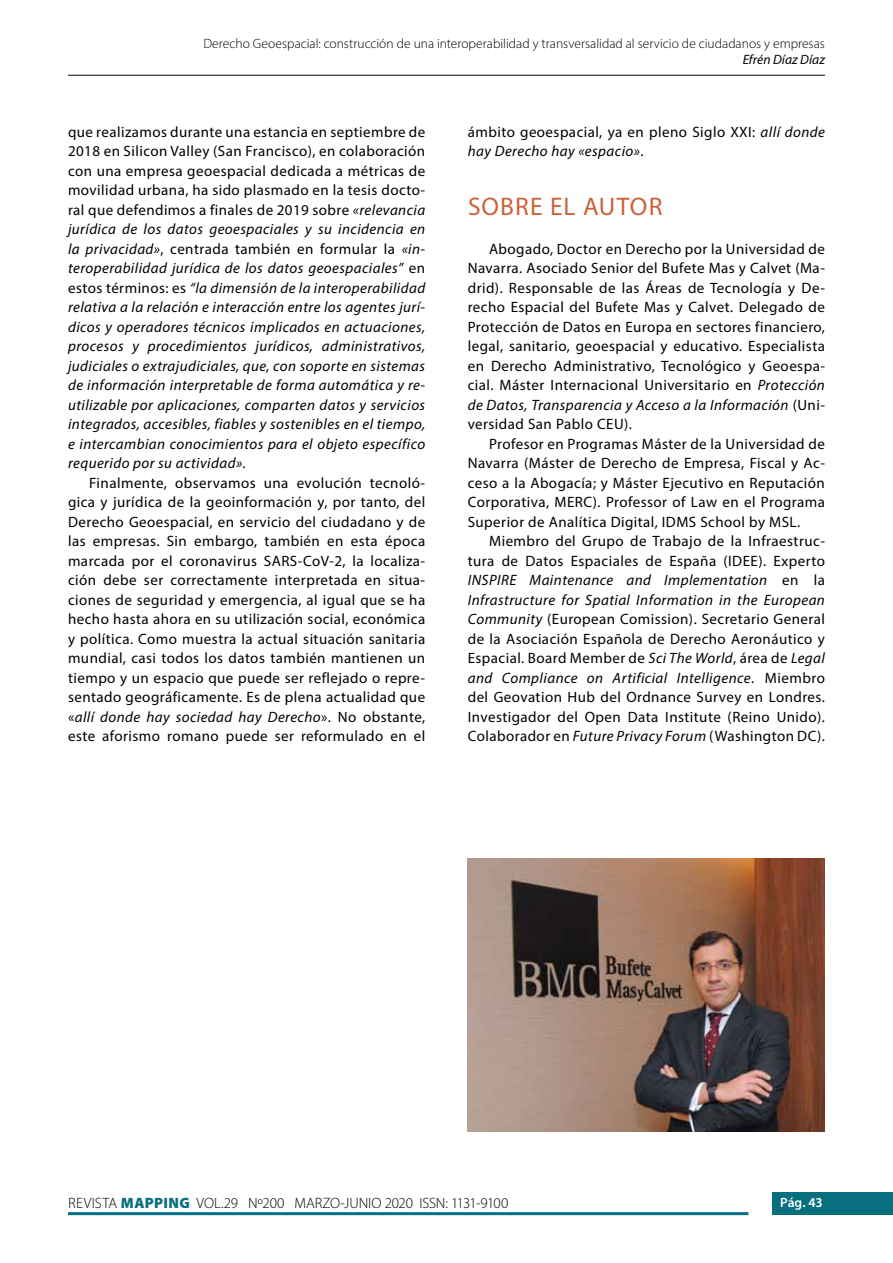
<style>
.page{position:relative;width:893px;height:1263px;background:#fff}
.page>*{position:absolute;margin:0;border:0;box-sizing:border-box;transform-origin:0 0}
.t1{font:25.5px "Myriad Pro";letter-spacing:.045em;color:#cb6237}
.t2{font:15px/19.5px "Myriad Pro";letter-spacing:.03em;color:#000;text-align:justify}
.t3{font:italic 15px/19.5px "Myriad Pro";letter-spacing:.03em;color:#000;text-align:justify}
.t4{font:300 15px "Myriad Pro";letter-spacing:-.01em;color:#000}
.t5{font:300 13.5px "Myriad Pro";color:#000}
.t6{font:italic 13.5px "Myriad Pro";letter-spacing:.005em;color:#000}
.t7{font:600 13.5px "Myriad Pro";color:#fff}
.s1{font-style:normal}
.s2{font-style:italic}
.s3{font-weight:900;color:#086f7f}
</style>
<div class="page">
<div style="left:772px;top:1193px;width:121px;height:22px;background:#086f7f"></div>
<hr style="left:68px;top:1212px;width:680px;height:3px;background:#086f7f">
<hr style="left:68px;top:75px;width:757px;height:1px;background:#000">
<img style="left:468px;top:858px;width:357px;height:273px">
<p class="t5" style="left:203px;top:36px;width:623px">Derecho Geoespacial: construcción de una interoperabilidad y transversalidad al servicio de ciudadanos y empresas</p>
<p class="t6" style="left:743px;top:52px;width:84px">Efrén Díaz Díaz</p>
<p class="t3" style="left:68px;top:121px;width:359px"><span class="s1">que realizamos durante una estancia en septiembre de 2018 en Silicon Valley (San Francisco), en colaboración con una empresa geoespacial dedicada a métricas de movilidad urbana, ha sido plasmado en la tesis docto&shy;ral que defendimos a finales de 2019 sobre</span> «relevancia jurídica de los datos geoespaciales y su incidencia en la privacidad»<span class="s1">, centrada también en formular la</span> «in&shy;teroperabilidad jurídica de los datos geoespaciales” <span class="s1">en estos términos: es</span> “la dimensión de la interoperabilidad relativa a la relación e interacción entre los agentes jurí&shy;dicos y operadores técnicos implicados en actuaciones, procesos y procedimientos jurídicos, administrativos, judiciales o extrajudiciales, que, con soporte en sistemas de información interpretable de forma automática y re&shy;utilizable por aplicaciones, comparten datos y servicios integrados, accesibles, fiables y sostenibles en el tiempo, e intercambian conocimientos para el objeto específico requerido por su actividad».</p>
<p class="t2" style="left:68px;top:472px;width:359px;text-indent:21px">Finalmente, observamos una evolución tecnoló&shy;gica y jurídica de la geoinformación y, por tanto, del Derecho Geoespacial, en servicio del ciudadano y de las empresas. Sin embargo, también en esta época marcada por el coronavirus SARS-CoV-2, la localiza&shy;ción debe ser correctamente interpretada en situa&shy;ciones de seguridad y emergencia, al igual que se ha hecho hasta ahora en su utilización social, económica y política. Como muestra la actual situación sanitaria mundial, casi todos los datos también mantienen un tiempo y un espacio que puede ser reflejado o repre&shy;sentado geográficamente. Es de plena actualidad que «<span class="s2">allí donde hay sociedad hay Derecho</span>». No obstante, este aforismo romano puede ser reformulado en el</p>
<p class="t2" style="left:468px;top:121px;width:359px">ámbito geoespacial, ya en pleno Siglo XXI: <span class="s2">allí donde hay Derecho hay «espacio»</span>.</p>
<h1 class="t1" style="left:468px;top:190px;width:196px">SOBRE EL AUTOR</h1>
<p class="t2" style="left:468px;top:238px;width:359px;text-indent:21px">Abogado, Doctor en Derecho por la Universidad de Navarra. Asociado Senior del Bufete Mas y Calvet (Ma&shy;drid). Responsable de las Áreas de Tecnología y De&shy;recho Espacial del Bufete Mas y Calvet. Delegado de Protección de Datos en Europa en sectores financiero, legal, sanitario, geoespacial y educativo. Especialista en Derecho Administrativo, Tecnológico y Geoespa&shy;cial. Máster Internacional Universitario en <span class="s2">Protección de Datos, Transparencia y Acceso a la Información</span> (Uni&shy;versidad San Pablo CEU).</p>
<p class="t2" style="left:468px;top:433px;width:359px;text-indent:21px">Profesor en Programas Máster de la Universidad de Navarra (Máster de Derecho de Empresa, Fiscal y Ac&shy;ceso a la Abogacía; y Máster Ejecutivo en Reputación Corporativa, MERC). Professor of Law en el Programa Superior de Analítica Digital, IDMS School by MSL.</p>
<p class="t2" style="left:468px;top:531px;width:359px;text-indent:21px">Miembro del Grupo de Trabajo de la Infraestruc&shy;tura de Datos Espaciales de España (IDEE). Experto <span class="s2">INSPIRE Maintenance and Implementation</span> en la <span class="s2">Infrastructure for Spatial Information in the European Community</span> (European Comission). Secretario General de la Asociación Española de Derecho Aeronáutico y Espacial. Board Member de <span class="s2">Sci The World</span>, área de <span class="s2">Legal and Compliance on Artificial Intelligence</span>. Miembro del Geovation Hub del Ordnance Survey en Londres.<br>Investigador del Open Data Institute (Reino Unido).<br>Colaborador en <span class="s2">Future Privacy Forum</span> (Washington DC).</p>
<p class="t4" style="left:68px;top:1194px;width:442px">REVISTA <span class="s3">MAPPING</span> VOL.29 Nº200 MARZO-JUNIO 2020 ISSN: 1131-9100</p>
<p class="t7" style="left:780px;top:1194px;width:44px">Pág. 43</p>
</div>
